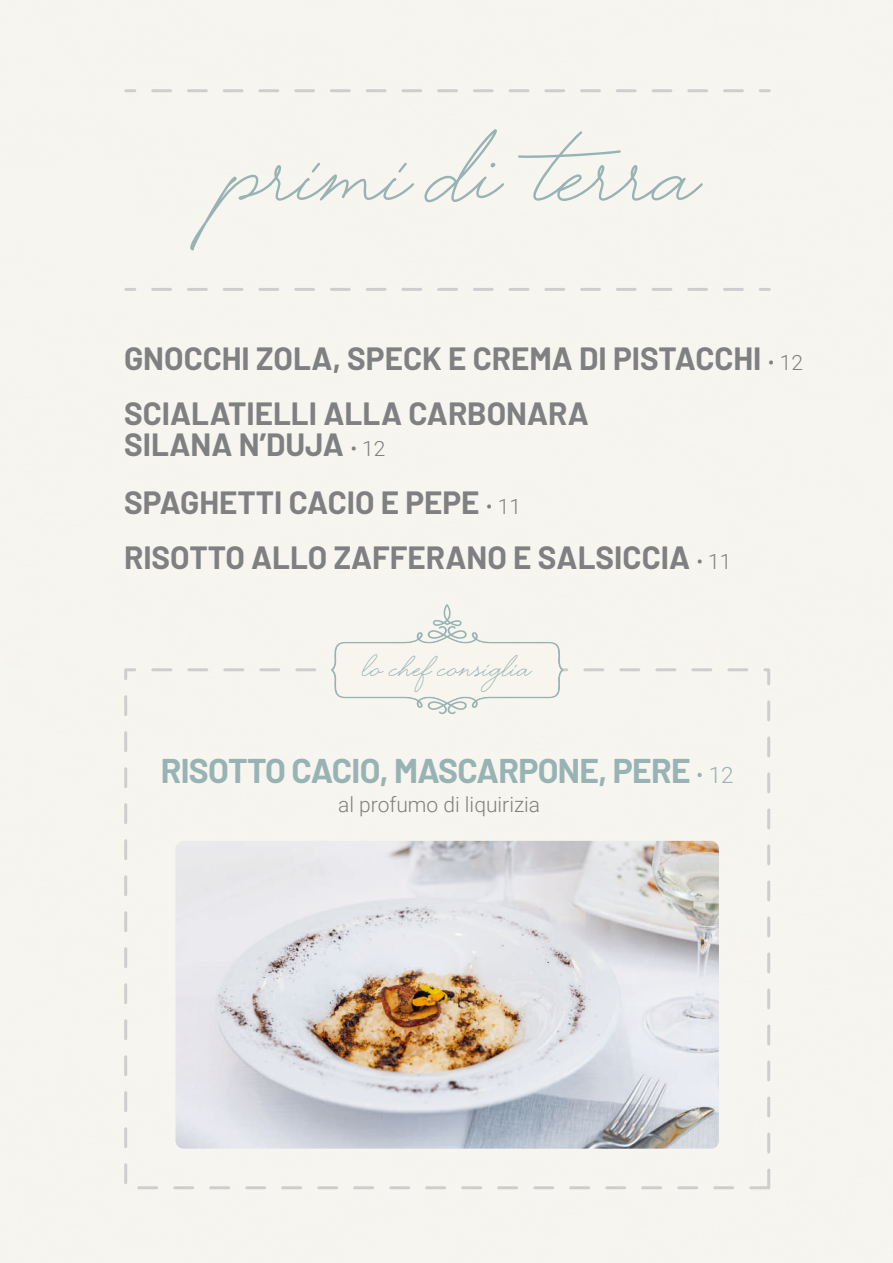
<style>
.page{position:relative;width:893px;height:1263px;background:#fff}
.page>*{position:absolute;margin:0;border:0;box-sizing:border-box;transform-origin:0 0}
.t1{font:79.35px "Eternate";color:#98b3b3}
.t2{font:700 33.6px "Barlow";letter-spacing:-.02em;color:#98b3b3}
.t3{font:700 31.35px/54.9px "Barlow";color:#7f8081}
.t4{font:23.85px "Eternate";letter-spacing:.03em;color:#98b3b3}
.t5{font:300 21px "Roboto";color:#7f8081}
.s1{font-family:"Roboto";font-weight:300;font-size:21px}
.s2{font-family:"Roboto";font-weight:300;font-size:22.5px}
</style>
<div class="page">
<div style="left:792px;top:105px;width:80px;height:29px;background:#f7f5ef"></div>
<svg style="left:751px;top:100px;width:22px;height:41px"></svg>
<svg style="left:836px;top:200px;width:23px;height:17px"></svg>
<svg style="left:761px;top:221px;width:24px;height:10px"></svg>
<div style="left:0;top:266px;width:126px;height:20px;background:#f7f5ef"></div>
<svg style="left:86px;top:278px;width:21px;height:8px"></svg>
<div style="left:210px;top:315px;width:682px;height:48px;background:#f7f5ef"></div>
<svg style="left:737px;top:336px;width:53px;height:8px"></svg>
<svg style="left:300px;top:339px;width:51px;height:24px"></svg>
<div style="left:484px;top:344px;width:409px;height:65px;background:#f7f5ef"></div>
<div style="left:0;top:349px;width:225px;height:64px;background:#f7f5ef"></div>
<svg style="left:225px;top:339px;width:35px;height:24px"></svg>
<svg style="left:573px;top:349px;width:33px;height:12px"></svg>
<div style="left:200px;top:363px;width:692px;height:900px;background:#f7f5ef"></div>
<svg style="left:744px;top:372px;width:21px;height:24px"></svg>
<div style="left:499px;top:361px;width:61px;height:33px;background:#f7f5ef"></div>
<svg style="left:15px;top:387px;width:8px;height:8px"></svg>
<div style="left:0;top:413px;width:893px;height:133px;background:#f7f5ef"></div>
<div style="left:111px;top:419px;width:93px;height:127px;background:#f7f5ef"></div>
<div style="left:204px;top:419px;width:423px;height:127px;background:#f7f5ef"></div>
<svg style="left:35px;top:424px;width:16px;height:11px"></svg>
<svg style="left:508px;top:416px;width:20px;height:27px"></svg>
<svg style="left:239px;top:442px;width:27px;height:21px"></svg>
<div style="left:299px;top:451px;width:533px;height:95px;background:#f7f5ef"></div>
<svg style="left:51px;top:462px;width:20px;height:19px"></svg>
<svg style="left:189px;top:470px;width:9px;height:7px"></svg>
<svg style="left:201px;top:492px;width:18px;height:8px"></svg>
<svg style="left:469px;top:498px;width:17px;height:20px"></svg>
<svg style="left:502px;top:500px;width:39px;height:20px"></svg>
<div style="left:627px;top:402px;width:196px;height:143px;background:#f7f5ef"></div>
<svg style="left:881px;top:520px;width:12px;height:26px"></svg>
<svg style="left:519px;top:539px;width:6px;height:7px"></svg>
<div style="left:0;top:546px;width:893px;height:213px;background:#f7f5ef"></div>
<svg style="left:597px;top:548px;width:6px;height:7px"></svg>
<svg style="left:418px;top:553px;width:31px;height:15px"></svg>
<div style="left:319px;top:525px;width:63px;height:43px;background:#f7f5ef"></div>
<svg style="left:459px;top:563px;width:7px;height:5px"></svg>
<div style="left:155px;top:568px;width:738px;height:44px;background:#f7f5ef"></div>
<div style="left:15px;top:573px;width:343px;height:186px;background:#f7f5ef"></div>
<svg style="left:761px;top:595px;width:22px;height:14px"></svg>
<div style="left:222px;top:612px;width:671px;height:62px;background:#f7f5ef"></div>
<div style="left:563px;top:632px;width:330px;height:42px;background:#f7f5ef"></div>
<div style="left:159px;top:588px;width:63px;height:48px;background:#f7f5ef"></div>
<div style="left:119px;top:636px;width:148px;height:38px;background:#f7f5ef"></div>
<svg style="left:865px;top:638px;width:28px;height:16px"></svg>
<svg style="left:695px;top:639px;width:24px;height:25px"></svg>
<svg style="left:581px;top:643px;width:22px;height:25px"></svg>
<div style="left:93px;top:674px;width:800px;height:78px;background:#f7f5ef"></div>
<div style="left:0;top:592px;width:115px;height:103px;background:#f7f5ef"></div>
<svg style="left:196px;top:695px;width:45px;height:10px"></svg>
<div style="left:128px;top:705px;width:247px;height:558px;background:#f7f5ef"></div>
<svg style="left:140px;top:716px;width:18px;height:5px"></svg>
<svg style="left:311px;top:734px;width:61px;height:3px"></svg>
<div style="left:95px;top:737px;width:785px;height:34px;background:#f7f5ef"></div>
<svg style="left:50px;top:750px;width:46px;height:9px"></svg>
<div style="left:682px;top:752px;width:211px;height:19px;background:#f7f5ef"></div>
<div style="left:0;top:759px;width:566px;height:12px;background:#f7f5ef"></div>
<div style="left:0;top:771px;width:893px;height:306px;background:#f7f5ef"></div>
<div style="left:393px;top:777px;width:500px;height:124px;background:#f7f5ef"></div>
<svg style="left:0;top:778px;width:35px;height:27px"></svg>
<svg style="left:345px;top:780px;width:8px;height:18px"></svg>
<svg style="left:623px;top:783px;width:35px;height:32px"></svg>
<svg style="left:365px;top:824px;width:24px;height:15px"></svg>
<svg style="left:97px;top:825px;width:32px;height:14px"></svg>
<svg style="left:835px;top:904px;width:20px;height:6px"></svg>
<svg style="left:95px;top:907px;width:5px;height:6px"></svg>
<svg style="left:722px;top:928px;width:30px;height:21px"></svg>
<div style="left:315px;top:949px;width:539px;height:314px;background:#f7f5ef"></div>
<svg style="left:169px;top:984px;width:6px;height:4px"></svg>
<div style="left:2px;top:988px;width:174px;height:89px;background:#f7f5ef"></div>
<svg style="left:110px;top:997px;width:41px;height:25px"></svg>
<svg style="left:72px;top:1011px;width:14px;height:11px"></svg>
<svg style="left:777px;top:1058px;width:11px;height:17px"></svg>
<div style="left:0;top:1077px;width:893px;height:166px;background:#f7f5ef"></div>
<svg style="left:65px;top:1096px;width:10px;height:10px"></svg>
<svg style="left:757px;top:1112px;width:28px;height:7px"></svg>
<div style="left:303px;top:1119px;width:590px;height:115px;background:#f7f5ef"></div>
<svg style="left:128px;top:1126px;width:7px;height:5px"></svg>
<svg style="left:190px;top:1148px;width:42px;height:10px"></svg>
<div style="left:505px;top:1148px;width:48px;height:47px;background:#f7f5ef"></div>
<svg style="left:882px;top:1190px;width:11px;height:22px"></svg>
<div style="left:372px;top:1148px;width:118px;height:69px;background:#f7f5ef"></div>
<svg style="left:891px;top:1221px;width:2px;height:34px"></svg>
<svg style="left:335px;top:1229px;width:6px;height:4px"></svg>
<svg style="left:648px;top:1239px;width:62px;height:24px"></svg>
<div style="left:89px;top:1200px;width:88px;height:63px;background:#f7f5ef"></div>
<svg style="left:783px;top:1246px;width:18px;height:17px"></svg>
<div style="left:126px;top:241px;width:625px;height:85px;background:#f7f5ef"></div>
<svg style="left:760px;top:288px;width:9px;height:3px"></svg>
<div style="left:0;top:0;width:751px;height:233px;background:#f7f5ef"></div>
<svg style="left:760px;top:89px;width:9px;height:3px"></svg>
<div style="left:124px;top:668px;width:646px;height:521px;border:3px dashed #cecece"></div>
<svg style="left:331px;top:604px;width:232px;height:110px"></svg>
<img style="left:176px;top:841px;width:543px;height:307px">
<h1 class="t1" style="left:228px;top:127px;width:474px">primi DI terra</h1>
<p class="t3" style="left:124px;top:328px;width:680px">GNOCCHI ZOLA, SPECK E CREMA DI PISTACCHI <span class="s1">• 12<br></span>SCIALATIELLI ALLA CARBONARA</p>
<p class="t3" style="left:124px;top:415px;width:263px">SILANA N’DUJA <span class="s1">• 12</span></p>
<p class="t3" style="left:124px;top:473px;width:398px">SPAGHETTI CACIO E PEPE <span class="s1">• 11</span></p>
<p class="t3" style="left:124px;top:528px;width:609px">RISOTTO ALLO ZAFFERANO E SALSICCIA <span class="s1">• 11</span></p>
<p class="t4" style="left:363px;top:653px;width:171px">Lo chefconsiglia</p>
<p class="t2" style="left:161px;top:746px;width:574px">RISOTTO CACIO, MASCARPONE, PERE <span class="s2">• 12</span></p>
<p class="t5" style="left:338px;top:789px;width:204px">al profumo di liquirizia</p>
</div>
